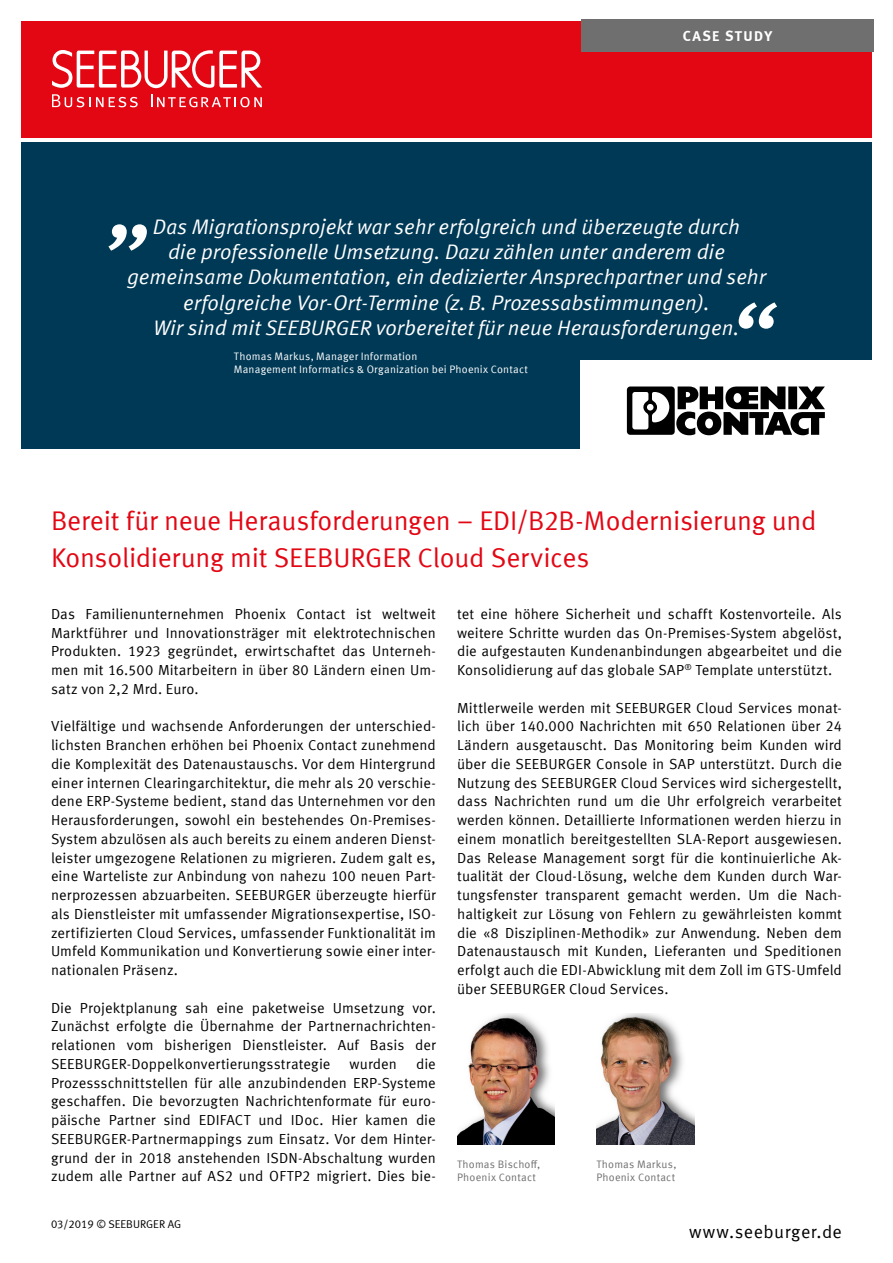
<style>
.page{position:relative;width:893px;height:1263px;background:#fff}
.page>*{position:absolute;margin:0;border:0;box-sizing:border-box;transform-origin:0 0}
.t1{font:27px/37.5px "Meta Offc Pro Norm";letter-spacing:-.01em;color:#e30613}
.t2{font:21px/25.2px "Meta Offc Pro Norm Ita";color:#fff;text-align:center}
.t3{font:18px "Meta Offc Pro Norm";letter-spacing:.025em;color:#000}
.t4{font:14.55px/18.8px "Meta Offc Pro Norm";letter-spacing:.005em;color:#000;text-align:justify}
.t5{font:14.55px "Meta Bold LF";letter-spacing:.1em;color:#fff}
.t6{font:11.25px "Meta Normal LF";color:#000}
.t7{font:10.8px/12.9px "Meta Offc Pro Norm";letter-spacing:.02em;color:#fff}
.t8{font:10.8px/12.9px "Meta Offc Pro Norm";letter-spacing:.015em;color:#706f6f}
</style>
<div class="page">
<div style="left:21px;top:21px;width:851px;height:117px;background:#e30613"></div>
<svg style="left:52px;top:50px;width:210px;height:38px"></svg>
<svg style="left:151px;top:94px;width:111px;height:13px"></svg>
<svg style="left:52px;top:94px;width:86px;height:13px"></svg>
<div style="left:581px;top:19px;width:293px;height:33px;background:#706f6f"></div>
<div style="left:21px;top:142px;width:851px;height:307px;background:#003955"></div>
<div style="left:580px;top:360px;width:300px;height:116px;background:#fff"></div>
<svg style="left:627px;top:386px;width:198px;height:49px"></svg>
<img style="left:596px;top:1013px;width:98px;height:132px">
<img style="left:457px;top:1013px;width:98px;height:132px">
<svg style="left:108px;top:224px;width:39px;height:27px"></svg>
<svg style="left:739px;top:302px;width:38px;height:27px"></svg>
<p class="t5" style="left:683px;top:28px;width:91px">CASE STUDY</p>
<p class="t2" style="left:127px;top:213px;width:641px">Das Migrationsprojekt war sehr erfolgreich und überzeugte durch<br>die professionelle Umsetzung. Dazu zählen unter anderem die gemeinsame Dokumentation, ein dedizierter Ansprechpartner und sehr erfolgreiche Vor-Ort-Termine (z. B. Prozessabstimmungen).<br>Wir sind mit SEEBURGER vorbereitet für neue Herausforderungen.</p>
<p class="t7" style="left:234px;top:349px;width:296px">Thomas Markus, Manager Information<br>Management Informatics &amp; Organization bei Phoenix Contact</p>
<h1 class="t1" style="left:51px;top:500px;width:767px">Bereit für neue Herausforderungen – EDI/B2B-Modernisierung und<br>Konsolidierung mit SEEBURGER Cloud Services</h1>
<p class="t4" style="left:51px;top:603px;width:386px">Das Familienunternehmen Phoenix Contact ist weltweit Marktführer und Innovationsträger mit elektrotechnischen Produkten. 1923 gegründet, erwirtschaftet das Unterneh&shy;men mit 16.500 Mitarbeitern in über 80 Ländern einen Um&shy;satz von 2,2 Mrd. Euro.</p>
<p class="t4" style="left:51px;top:716px;width:386px">Vielfältige und wachsende Anforderungen der unterschied&shy;lichsten Branchen erhöhen bei Phoenix Contact zunehmend die Komplexität des Datenaustauschs. Vor dem Hintergrund einer internen Clearingarchitektur, die mehr als 20 verschie&shy;dene ERP-Systeme bedient, stand das Unternehmen vor den Herausforderungen, sowohl ein bestehendes On-Premises-System abzulösen als auch bereits zu einem anderen Dienst&shy;leister umgezogene Relationen zu migrieren. Zudem galt es, eine Warteliste zur Anbindung von nahezu 100 neuen Part&shy;nerprozessen abzuarbeiten. SEEBURGER überzeugte hierfür als Dienstleister mit umfassender Migrationsexpertise, ISO&shy;zertifizierten Cloud Services, umfassender Funktionalität im Umfeld Kommunikation und Konvertierung sowie einer inter&shy;nationalen Präsenz.</p>
<p class="t4" style="left:51px;top:997px;width:386px">Die Projektplanung sah eine paketweise Umsetzung vor.<br>Zunächst erfolgte die Übernahme der Partnernachrichten&shy;relationen vom bisherigen Dienstleister. Auf Basis der SEEBURGER-Doppelkonvertierungsstrategie</p>
<p class="t4" style="left:51px;top:1053px;width:386px;text-indent:365px">die Prozessschnittstellen für alle anzubindenden ERP-Systeme geschaffen. Die bevorzugten Nachrichtenformate für euro&shy;päische Partner sind EDIFACT und IDoc. Hier kamen die SEEBURGER-Partnermappings zum Einsatz. Vor dem Hinter&shy;grund der in 2018 anstehenden ISDN-Abschaltung wurden zudem alle Partner auf AS2 und OFTP2 migriert. Dies bie-</p>
<p class="t4" style="left:350px;top:1053px;width:49px">wurden</p>
<p class="t6" style="left:51px;top:1218px;width:132px">03/2019 © SEEBURGER AG</p>
<p class="t4" style="left:457px;top:603px;width:386px">tet eine höhere Sicherheit und schafft Kostenvorteile. Als weitere Schritte wurden das On-Premises-System abgelöst, die aufgestauten Kundenanbindungen abgearbeitet und die Konsolidierung auf das globale SAP<sup>®</sup> Template unterstützt.</p>
<p class="t4" style="left:457px;top:697px;width:386px">Mittlerweile werden mit SEEBURGER Cloud Services monat&shy;lich über 140.000 Nachrichten mit 650 Relationen über 24<br>Ländern ausgetauscht. Das Monitoring beim Kunden wird über die SEEBURGER Console in SAP unterstützt. Durch die Nutzung des SEEBURGER Cloud Services wird sichergestellt, dass Nachrichten rund um die Uhr erfolgreich verarbeitet werden können. Detaillierte Informationen werden hierzu in einem monatlich bereitgestellten SLA-Report ausgewiesen.<br>Das Release Management sorgt für die kontinuierliche Ak&shy;tualität der Cloud-Lösung, welche dem Kunden durch War&shy;tungsfenster transparent gemacht werden. Um die Nach&shy;haltigkeit zur Lösung von Fehlern zu gewährleisten kommt die «8 Disziplinen-Methodik» zur Anwendung. Neben dem Datenaustausch mit Kunden, Lieferanten und Speditionen erfolgt auch die EDI-Abwicklung mit dem Zoll im GTS-Umfeld über SEEBURGER Cloud Services.</p>
<p class="t8" style="left:457px;top:1157px;width:85px">Thomas Bischoff,<br>Phoenix Contact</p>
<p class="t8" style="left:596px;top:1157px;width:82px">Thomas Markus,<br>Phoenix Contact</p>
<p class="t3" style="left:689px;top:1218px;width:154px">www.seeburger.de</p>
</div>
